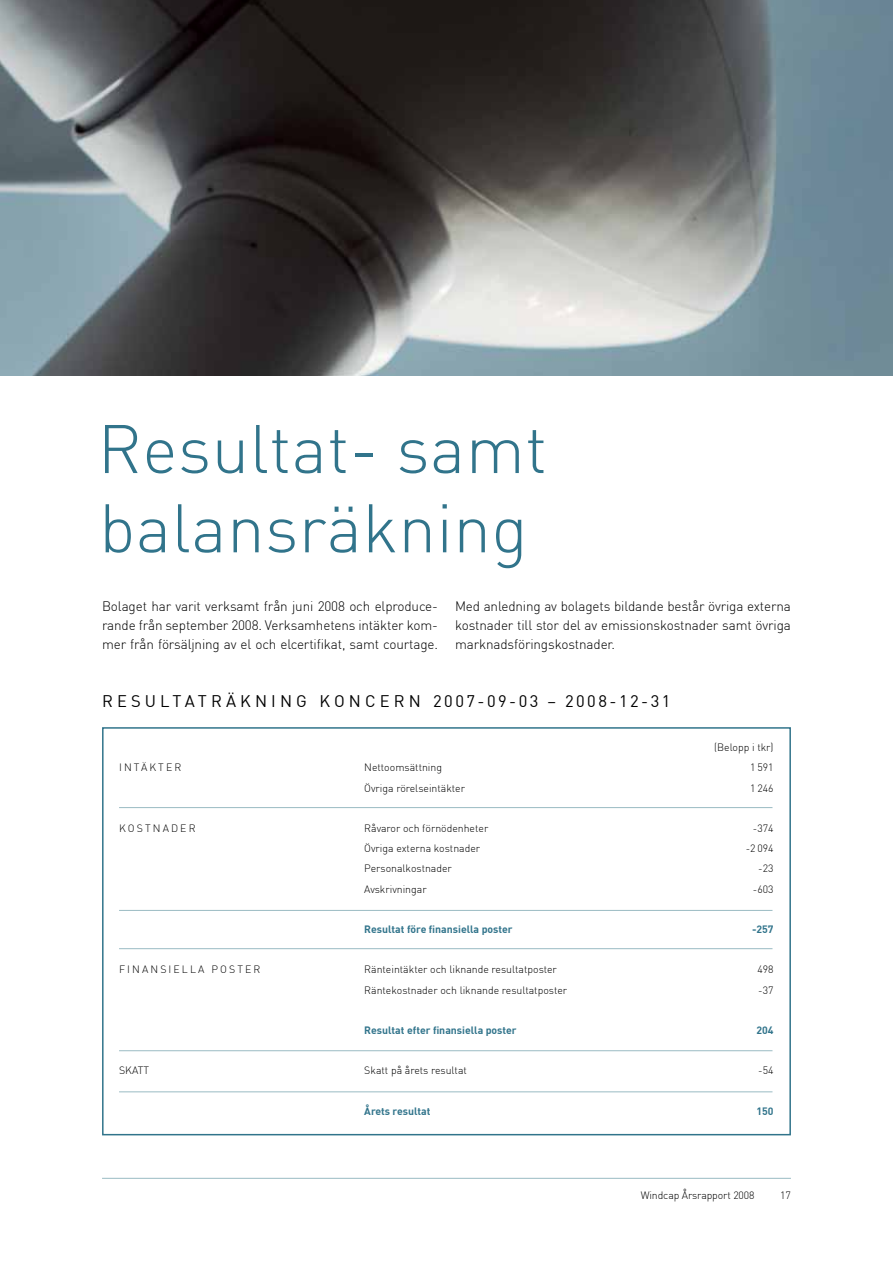
<style>
.page{position:relative;width:893px;height:1263px;background:#fff}
.page>*{position:absolute;margin:0;border:0;box-sizing:border-box;transform-origin:0 0}
.t1{font:300 67.5px/79.2px "DIN";letter-spacing:.005em;color:#31748b}
.t2{font:16.5px "DIN";letter-spacing:.25em;color:#000}
.t3{font:16.5px "DIN";letter-spacing:.15em;color:#000}
.t4{font:300 13.5px/19.2px "DIN";letter-spacing:-.01em;color:#000;text-align:justify}
.t5{font:300 10.5px "DIN";color:#000}
.t6{font:700 10.5px "DIN";color:#31748b}
</style>
<div class="page">
<hr style="left:102px;top:1178px;width:689px;height:1px;background:#9abbc3">
<div style="left:102px;top:727px;width:689px;height:408px;border:2px solid #31748b"></div>
<hr style="left:119px;top:807px;width:653px;height:1px;background:#9abbc3">
<hr style="left:119px;top:910px;width:653px;height:1px;background:#9abbc3">
<hr style="left:119px;top:948px;width:653px;height:1px;background:#9abbc3">
<hr style="left:119px;top:1050px;width:653px;height:1px;background:#9abbc3">
<hr style="left:119px;top:1091px;width:653px;height:1px;background:#9abbc3">
<img style="left:0;top:0;width:893px;height:376px">
<h1 class="t1" style="left:98px;top:408px;width:451px">Resultat- samt balansräkning</h1>
<p class="t4" style="left:102px;top:596px;width:337px">Bolaget har varit verksamt från juni 2008 och elproduce&shy;rande från september 2008. Verksamhetens intäkter kom&shy;mer från försäljning av el och elcertifikat, samt courtage.</p>
<p class="t4" style="left:455px;top:596px;width:337px">Med anledning av bolagets bildande består övriga externa kostnader till stor del av emissionskostnader samt övriga marknadsföringskostnader.</p>
<h2 class="t2" style="left:102px;top:691px;width:233px">RESULTATRÄKNING KONCERN</h2>
<h2 class="t3" style="left:433px;top:691px;width:239px">2007-09-03 – 2008-12-31</h2>
<p class="t5" style="left:714px;top:741px;width:61px">(Belopp i tkr)</p>
<p class="t5" style="left:119px;top:761px;width:9px">intäkter</p>
<p class="t5" style="left:364px;top:761px;width:79px">Nettoomsättning</p>
<p class="t5" style="left:750px;top:761px;width:25px">1 591</p>
<p class="t5" style="left:364px;top:781px;width:102px">Övriga rörelseintäkter</p>
<p class="t5" style="left:750px;top:781px;width:25px">1 246</p>
<p class="t5" style="left:119px;top:822px;width:10px">kostnader</p>
<p class="t5" style="left:364px;top:822px;width:125px">Råvaror och förnödenheter</p>
<p class="t5" style="left:753px;top:822px;width:22px">-374</p>
<p class="t5" style="left:364px;top:842px;width:117px">Övriga externa kostnader</p>
<p class="t5" style="left:746px;top:842px;width:29px">-2 094</p>
<p class="t5" style="left:364px;top:862px;width:89px">Personalkostnader</p>
<p class="t5" style="left:758px;top:862px;width:17px">-23</p>
<p class="t5" style="left:364px;top:882px;width:64px">Avskrivningar</p>
<p class="t5" style="left:753px;top:882px;width:22px">-603</p>
<p class="t6" style="left:364px;top:922px;width:150px">Resultat före finansiella poster</p>
<p class="t6" style="left:752px;top:922px;width:23px">-257</p>
<p class="t5" style="left:119px;top:963px;width:9px">finansiella</p>
<p class="t5" style="left:211px;top:963px;width:9px">poster</p>
<p class="t5" style="left:364px;top:963px;width:194px">Ränteintäkter och liknande resultatposter</p>
<p class="t5" style="left:757px;top:963px;width:18px">498</p>
<p class="t5" style="left:364px;top:983px;width:204px">Räntekostnader och liknande resultatposter</p>
<p class="t5" style="left:758px;top:983px;width:17px">-37</p>
<p class="t6" style="left:364px;top:1023px;width:154px">Resultat efter finansiella poster</p>
<p class="t6" style="left:756px;top:1023px;width:19px">204</p>
<p class="t5" style="left:119px;top:1064px;width:31px">SKATT</p>
<p class="t5" style="left:364px;top:1064px;width:104px">Skatt på årets resultat</p>
<p class="t5" style="left:758px;top:1064px;width:17px">-54</p>
<p class="t6" style="left:364px;top:1104px;width:68px">Årets resultat</p>
<p class="t6" style="left:756px;top:1104px;width:19px">150</p>
<p class="t5" style="left:641px;top:1189px;width:115px">Windcap Årsrapport 2008</p>
<p class="t5" style="left:780px;top:1189px;width:12px">17</p>
</div>
